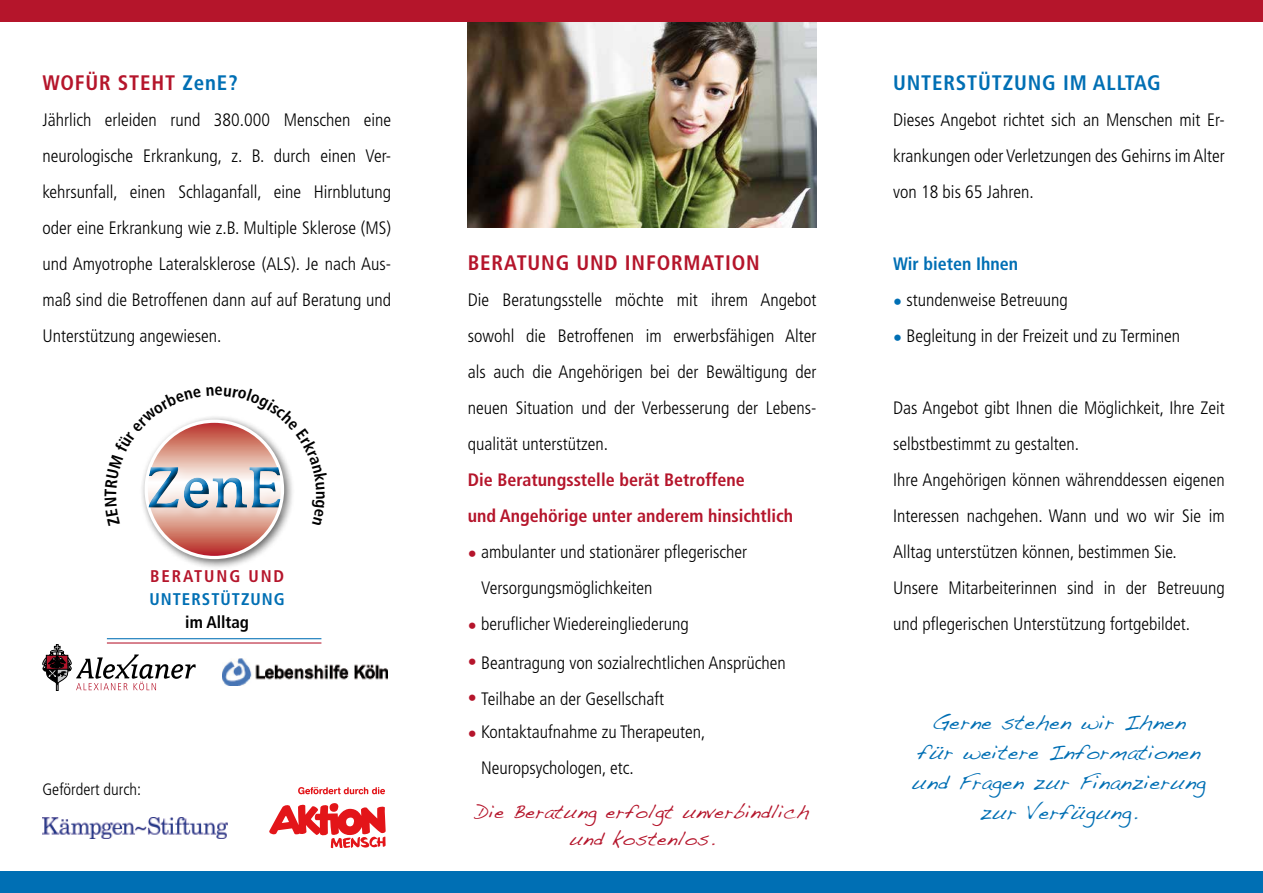
<style>
.page{position:relative;width:1263px;height:893px;background:#fff}
.page>*{position:absolute;margin:0;border:0;box-sizing:border-box;transform-origin:0 0}
.t1{font:64.95px "Avance";color:#006fb4}
.t2{font:21px/30px "Handwriting Dakota";letter-spacing:.02em;color:#006fb4;text-align:center}
.t3{font:700 condensed 21px "Frutiger LT Std";letter-spacing:.04em;color:#b5152b}
.t4{font:700 condensed 21px "Frutiger LT Std";letter-spacing:.04em;color:#006fb4}
.t5{font:19.5px/27px "Handwriting Dakota";letter-spacing:.02em;color:#b5152b;text-align:center}
.t6{font:300 condensed 18px/36px "Frutiger LT Std";color:#000;text-align:justify}
.t7{font:700 condensed 18px/36px "Frutiger LT Std";color:#b5152b}
.t8{font:700 condensed 18px "Frutiger LT Std";color:#006fb4}
.t9{font:700 condensed 16.95px "Frutiger LT Std";letter-spacing:.06em;color:#006fb4}
.t10{font:700 condensed 16.95px "Frutiger LT Std";letter-spacing:.11em;color:#b5152b}
.t11{font:700 condensed 16.95px "Frutiger LT Std";color:#000}
.t12{font:300 condensed 16.5px "Frutiger LT Std";color:#000}
.s1{color:#006fb4}
.s2{color:#b5152b}
</style>
<div class="page">
<img style="left:468px;top:21px;width:348px;height:207px">
<div style="left:139px;top:414px;width:156px;height:156px;background:#000;opacity:.6"></div>
<svg style="left:146px;top:421px;width:136px;height:136px;background:#cd7063"></svg>
<img style="left:222px;top:659px;width:166px;height:26px">
<svg style="left:43px;top:644px;width:153px;height:47px"></svg>
<hr style="left:107px;top:638px;width:214px;height:1px;background:#006fb4">
<hr style="left:107px;top:642px;width:214px;height:1px;background:#b5152b">
<div style="left:0;top:872px;width:1263px;height:21px;background:#006fb4"></div>
<div style="left:0;top:0;width:1263px;height:21px;background:#b5152b"></div>
<img style="left:43px;top:817px;width:184px;height:21px">
<svg style="left:269px;top:803px;width:117px;height:45px"></svg>
<svg style="left:298px;top:787px;width:87px;height:7px"></svg>
<svg style="left:139px;top:414px;width:156px;height:112px"></svg>
<p class="t3" style="left:43px;top:70px;width:197px">WOFÜR STEHT <span class="s1">ZenE?</span></p>
<p class="t6" style="left:43px;top:102px;width:350px">Jährlich erleiden rund 380.000 Menschen eine neurologische Erkrankung, z. B. durch einen Ver&shy;kehrsunfall, einen Schlaganfall, eine Hirnblutung oder eine Erkrankung wie z.B. Multiple Sklerose (MS) und Amyotrophe Lateralsklerose (ALS). Je nach Aus&shy;maß sind die Betroffenen dann auf auf Beratung und Unterstützung angewiesen.</p>
<h1 class="t1" style="left:145px;top:454px;width:140px">ZenE</h1>
<p class="t10" style="left:150px;top:566px;width:136px">BERATUNG UND</p>
<p class="t9" style="left:149px;top:589px;width:137px">UNTERSTÜTZUNG</p>
<p class="t11" style="left:185px;top:612px;width:65px">im Alltag</p>
<p class="t12" style="left:43px;top:780px;width:100px">Gefördert durch:</p>
<p class="t3" style="left:468px;top:250px;width:293px">BERATUNG UND INFORMATION</p>
<p class="t6" style="left:468px;top:282px;width:350px">Die Beratungsstelle möchte mit ihrem Angebot sowohl die Betroffenen im erwerbsfähigen Alter als auch die Angehörigen bei der Bewältigung der neuen Situation und der Verbesserung der Lebens&shy;qualität unterstützen.</p>
<p class="t7" style="left:468px;top:462px;width:327px">Die Beratungsstelle berät Betroffene<br>und Angehörige unter anderem hinsichtlich</p>
<p class="t6" style="left:481px;top:534px;width:268px;text-indent:-13px"><span class="s2">•</span> ambulanter und stationärer pflegerischer<br>Versorgungsmöglichkeiten</p>
<p class="t6" style="left:468px;top:606px;width:223px"><span class="s2">•</span> beruflicher Wiedereingliederung</p>
<p class="t6" style="left:468px;top:645px;width:320px"><span class="s2">•</span> Beantragung von sozialrechtlichen Ansprüchen</p>
<p class="t6" style="left:468px;top:681px;width:198px"><span class="s2">•</span> Teilhabe an der Gesellschaft</p>
<p class="t6" style="left:481px;top:714px;width:226px;text-indent:-13px"><span class="s2">•</span> Kontaktaufnahme zu Therapeuten,<br>Neuropsychologen, etc.</p>
<p class="t5" style="left:475px;top:798px;width:335px">Die Beratung erfolgt unverbindlich und kostenlos.</p>
<p class="t4" style="left:893px;top:70px;width:269px">UNTERSTÜTZUNG IM ALLTAG</p>
<p class="t6" style="left:893px;top:102px;width:333px">Dieses Angebot richtet sich an Menschen mit Er&shy;krankungen oder Verletzungen des Gehirns im Alter von 18 bis 65 Jahren.</p>
<p class="t8" style="left:893px;top:253px;width:127px">Wir bieten Ihnen</p>
<p class="t6" style="left:893px;top:282px;width:176px"><span class="s1">•</span> stundenweise Betreuung</p>
<p class="t6" style="left:893px;top:318px;width:288px"><span class="s1">•</span> Begleitung in der Freizeit und zu Terminen</p>
<p class="t6" style="left:893px;top:390px;width:333px;text-align:left">Das Angebot gibt Ihnen die Möglichkeit, Ihre Zeit selbstbestimmt zu gestalten.<br>Ihre Angehörigen können währenddessen eigenen Interessen nachgehen. Wann und wo wir Sie im Alltag unterstützen können, bestimmen Sie.<br>Unsere Mitarbeiterinnen sind in der Betreuung und pflegerischen Unterstützung fortgebildet.</p>
<p class="t2" style="left:912px;top:707px;width:295px">Gerne stehen wir Ihnen für weitere Informationen und Fragen zur Finanzierung zur Verfügung.</p>
</div>
